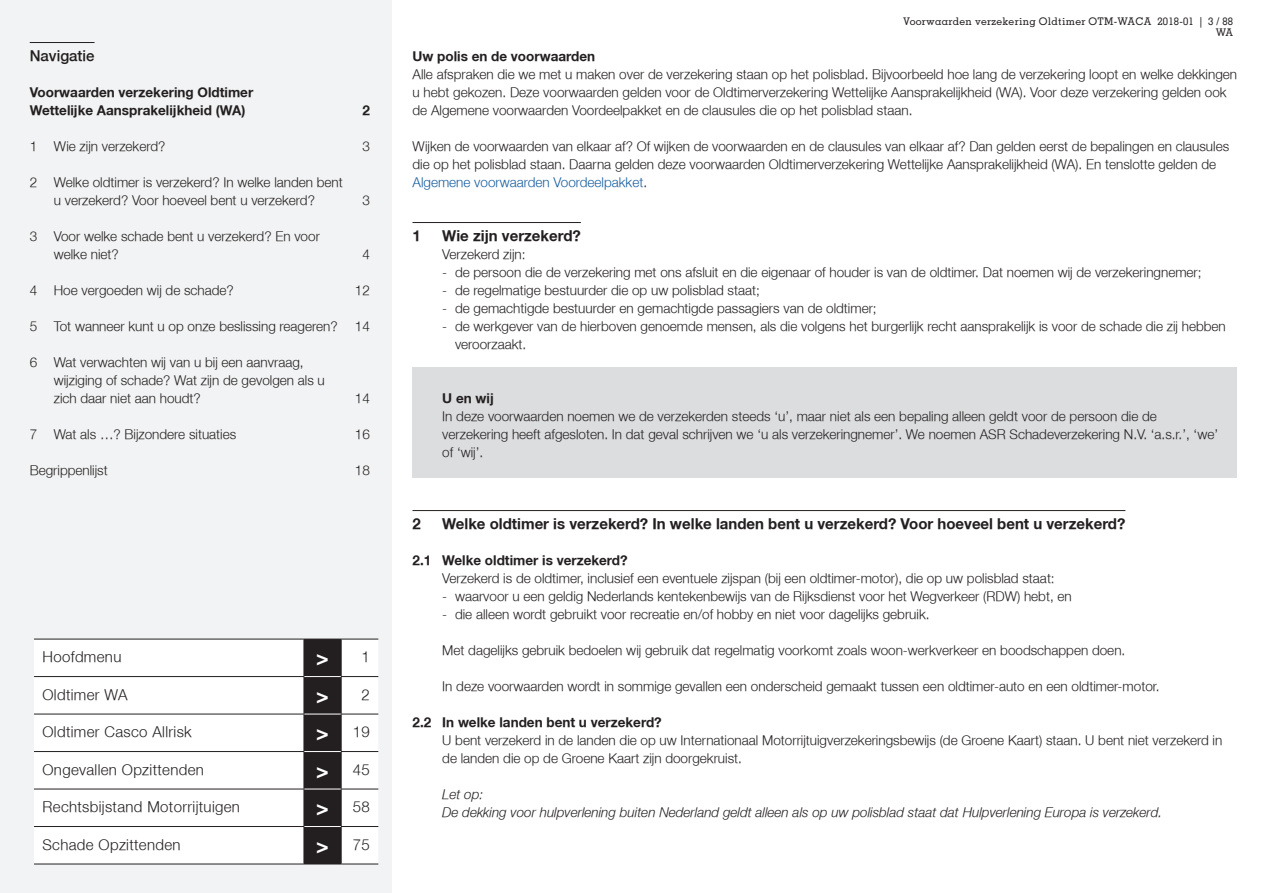
<style>
.page{position:relative;width:1263px;height:893px;background:#fff}
.page>*{position:absolute;margin:0;border:0;box-sizing:border-box;transform-origin:0 0}
.t1{font:700 21px "ASR Helvetica";color:#fff}
.t2{font:300 15px "ASR Helvetica";letter-spacing:.025em;color:#231f20}
.Artikelkop_met_lijn{font:700 15px "ASR Helvetica";color:#231f20}
.t3{font:300 15px "Fortis Helvetica";color:#231f20}
.Platte_tekst{font:300 13.5px/18px "ASR Helvetica";color:#231f20}
.Opsomming_1{font:300 13.5px/18px "ASR Helvetica";color:#231f20}
.Tekst_in_grijs_kader{font:300 13.5px/18px "ASR Helvetica";color:#231f20}
.Sub_artikelkop{font:700 13.5px/18px "ASR Helvetica";color:#231f20}
.Platte_tekst_cursief{font:italic 300 13.5px "ASR Helvetica";color:#231f20}
.Sub_kop_zonder_numme{font:700 13.5px "ASR Helvetica";color:#231f20}
.Tekstkop_in_grijs_ka{font:700 13.5px "ASR Helvetica";color:#231f20}
.t4{font:500 10.5px/10.5px "Memphis";letter-spacing:.025em;color:#231f20;text-align:right}
.s1{font-weight:300;font-size:15px;color:#231f20}
.s2{font-weight:700;font-size:21px;color:#fff}
.s3{color:#175d9e}
</style>
<div class="page">
<div style="left:0;top:0;width:391px;height:893px;background:#f2f3f4"></div>
<div style="left:34px;top:640px;width:344px;height:224px;background:#fff"></div>
<div style="left:305px;top:640px;width:36px;height:224px;background:#231f20"></div>
<hr style="left:34px;top:639px;width:270px;height:1px;background:#231f20">
<hr style="left:304px;top:639px;width:37px;height:1px;background:#231f20">
<hr style="left:304px;top:639px;width:1px;height:37px;background:#231f20">
<hr style="left:341px;top:639px;width:37px;height:1px;background:#231f20">
<hr style="left:341px;top:639px;width:1px;height:37px;background:#231f20">
<hr style="left:34px;top:676px;width:270px;height:1px;background:#231f20">
<hr style="left:304px;top:677px;width:1px;height:37px;background:#231f20">
<hr style="left:341px;top:676px;width:37px;height:1px;background:#231f20">
<hr style="left:341px;top:677px;width:1px;height:37px;background:#231f20">
<hr style="left:34px;top:714px;width:270px;height:1px;background:#231f20">
<hr style="left:304px;top:714px;width:1px;height:37px;background:#231f20">
<hr style="left:341px;top:714px;width:37px;height:1px;background:#231f20">
<hr style="left:341px;top:714px;width:1px;height:37px;background:#231f20">
<hr style="left:34px;top:751px;width:270px;height:1px;background:#231f20">
<hr style="left:304px;top:752px;width:1px;height:37px;background:#231f20">
<hr style="left:341px;top:751px;width:37px;height:1px;background:#231f20">
<hr style="left:341px;top:752px;width:1px;height:37px;background:#231f20">
<hr style="left:34px;top:789px;width:270px;height:1px;background:#231f20">
<hr style="left:304px;top:789px;width:1px;height:37px;background:#231f20">
<hr style="left:341px;top:789px;width:37px;height:1px;background:#231f20">
<hr style="left:341px;top:789px;width:1px;height:37px;background:#231f20">
<hr style="left:34px;top:826px;width:270px;height:1px;background:#231f20">
<hr style="left:304px;top:827px;width:1px;height:37px;background:#231f20">
<hr style="left:341px;top:826px;width:37px;height:1px;background:#231f20">
<hr style="left:341px;top:827px;width:1px;height:37px;background:#231f20">
<hr style="left:34px;top:864px;width:270px;height:1px;background:#231f20">
<hr style="left:304px;top:864px;width:37px;height:1px;background:#231f20">
<hr style="left:341px;top:864px;width:37px;height:1px;background:#231f20">
<hr style="left:304px;top:751px;width:37px;height:1px;background:#fff">
<hr style="left:304px;top:789px;width:37px;height:1px;background:#fff">
<hr style="left:304px;top:826px;width:37px;height:1px;background:#fff">
<hr style="left:304px;top:676px;width:37px;height:1px;background:#fff">
<hr style="left:304px;top:714px;width:37px;height:1px;background:#fff">
<hr style="left:30px;top:42px;width:65px;height:1px;background:#231f20">
<hr style="left:412px;top:222px;width:169px;height:1px;background:#231f20">
<div style="left:412px;top:367px;width:825px;height:20px;background:#dcdddf"></div>
<div style="left:412px;top:385px;width:825px;height:20px;background:#dcdddf"></div>
<div style="left:412px;top:403px;width:825px;height:56px;background:#dcdddf"></div>
<div style="left:412px;top:457px;width:825px;height:20px;background:#dcdddf"></div>
<hr style="left:412px;top:510px;width:713px;height:1px;background:#231f20">
<p class="t3" style="left:30px;top:46px;width:66px">Navigatie</p>
<p class="Sub_artikelkop" style="left:30px;top:83px;width:225px">Voorwaarden verzekering Oldtimer<br>Wettelijke Aansprakelijkheid (WA)</p>
<p class="Sub_artikelkop" style="left:362px;top:101px;width:9px">2</p>
<p class="Platte_tekst" style="left:30px;top:137px;width:137px">1 Wie zijn verzekerd?</p>
<p class="Platte_tekst" style="left:362px;top:137px;width:9px">3</p>
<p class="Platte_tekst" style="left:30px;top:173px;width:315px;text-align:center">2 Welke oldtimer is verzekerd? In welke landen bent u verzekerd? Voor hoeveel bent u verzekerd?</p>
<p class="Platte_tekst" style="left:362px;top:191px;width:9px">3</p>
<p class="Platte_tekst" style="left:54px;top:227px;width:268px;text-indent:-24px">3 Voor welke schade bent u verzekerd? En voor welke niet?</p>
<p class="Platte_tekst" style="left:362px;top:245px;width:9px">4</p>
<p class="Platte_tekst" style="left:30px;top:281px;width:206px">4 Hoe vergoeden wij de schade?</p>
<p class="Platte_tekst" style="left:355px;top:281px;width:17px">12</p>
<p class="Platte_tekst" style="left:30px;top:317px;width:309px">5 Tot wanneer kunt u op onze beslissing reageren?</p>
<p class="Platte_tekst" style="left:355px;top:317px;width:17px">14</p>
<p class="Platte_tekst" style="left:54px;top:353px;width:273px;text-indent:-24px">6 Wat verwachten wij van u bij een aanvraag, wijziging of schade? Wat zijn de gevolgen als u zich daar niet aan houdt?</p>
<p class="Platte_tekst" style="left:355px;top:389px;width:17px">14</p>
<p class="Platte_tekst" style="left:30px;top:425px;width:208px">7 Wat als …? Bijzondere situaties</p>
<p class="Platte_tekst" style="left:355px;top:425px;width:17px">16</p>
<p class="Platte_tekst" style="left:30px;top:461px;width:80px">Begrippenlijst</p>
<p class="Platte_tekst" style="left:355px;top:461px;width:17px">18</p>
<p class="t2" style="left:43px;top:648px;width:80px">Hoofdmenu</p>
<h1 class="t1" style="left:316px;top:645px;width:55px">&gt; <span class="s1">1</span></h1>
<p class="t2" style="left:43px;top:685px;width:87px">Oldtimer WA</p>
<h1 class="t1" style="left:316px;top:682px;width:55px">&gt; <span class="s1">2</span></h1>
<p class="t2" style="left:43px;top:722px;width:151px">Oldtimer Casco Allrisk</p>
<p class="t2" style="left:316px;top:722px;width:55px"><span class="s2">&gt;</span> 19</p>
<p class="t2" style="left:43px;top:760px;width:163px">Ongevallen Opzittenden</p>
<p class="t2" style="left:316px;top:760px;width:55px"><span class="s2">&gt;</span> 45</p>
<p class="t2" style="left:43px;top:797px;width:199px">Rechtsbijstand Motorrijtuigen</p>
<p class="t2" style="left:316px;top:797px;width:55px"><span class="s2">&gt;</span> 58</p>
<p class="t2" style="left:43px;top:835px;width:140px">Schade Opzittenden</p>
<p class="t2" style="left:316px;top:835px;width:55px"><span class="s2">&gt;</span> 75</p>
<p class="t4" style="left:903px;top:16px;width:331px">Voorwaarden verzekering Oldtimer OTM-WACA 2018-01 | 3 / 88<br>WA</p>
<p class="Sub_kop_zonder_numme" style="left:412px;top:47px;width:184px">Uw polis en de voorwaarden</p>
<p class="Platte_tekst" style="left:412px;top:65px;width:826px">Alle afspraken die we met u maken over de verzekering staan op het polisblad. Bijvoorbeeld hoe lang de verzekering loopt en welke dekkingen u hebt gekozen. Deze voorwaarden gelden voor de Oldtimerverzekering Wettelijke Aansprakelijkheid (WA). Voor deze verzekering gelden ook de Algemene voorwaarden Voordeelpakket en de clausules die op het polisblad staan.</p>
<p class="Platte_tekst" style="left:412px;top:137px;width:818px">Wijken de voorwaarden van elkaar af? Of wijken de voorwaarden en de clausules van elkaar af? Dan gelden eerst de bepalingen en clausules die op het polisblad staan. Daarna gelden deze voorwaarden Oldtimerverzekering Wettelijke Aansprakelijkheid (WA). En tenslotte gelden de<br><span class="s3">Algemene voorwaarden Voordeelpakket</span>.</p>
<p class="Artikelkop_met_lijn" style="left:412px;top:226px;width:10px">1</p>
<p class="Artikelkop_met_lijn" style="left:442px;top:226px;width:140px">Wie zijn verzekerd?</p>
<p class="Platte_tekst" style="left:442px;top:245px;width:85px">Verzekerd zijn:</p>
<p class="Opsomming_1" style="left:442px;top:263px;width:761px">- de persoon die de verzekering met ons afsluit en die eigenaar of houder is van de oldtimer. Dat noemen wij de verzekeringnemer;</p>
<p class="Opsomming_1" style="left:442px;top:281px;width:319px">- de regelmatige bestuurder die op uw polisblad staat;</p>
<p class="Opsomming_1" style="left:442px;top:299px;width:436px">- de gemachtigde bestuurder en gemachtigde passagiers van de oldtimer;</p>
<p class="Opsomming_1" style="left:455px;top:317px;width:772px;text-indent:-13px">- de werkgever van de hierboven genoemde mensen, als die volgens het burgerlijk recht aansprakelijk is voor de schade die zij hebben veroorzaakt.</p>
<p class="Tekstkop_in_grijs_ka" style="left:442px;top:389px;width:53px">U en wij</p>
<p class="Tekst_in_grijs_kader" style="left:442px;top:407px;width:777px">In deze voorwaarden noemen we de verzekerden steeds ‘u’, maar niet als een bepaling alleen geldt voor de persoon die de verzekering heeft afgesloten. In dat geval schrijven we ‘u als verzekeringnemer’. We noemen ASR Schadeverzekering N.V. ‘a.s.r.’, ‘we’ of ‘wij’.</p>
<p class="Artikelkop_met_lijn" style="left:412px;top:514px;width:10px">2</p>
<p class="Artikelkop_met_lijn" style="left:442px;top:514px;width:685px">Welke oldtimer is verzekerd? In welke landen bent u verzekerd? Voor hoeveel bent u verzekerd?</p>
<p class="Sub_artikelkop" style="left:412px;top:551px;width:217px">2.1 Welke oldtimer is verzekerd?</p>
<p class="Platte_tekst" style="left:442px;top:569px;width:614px">Verzekerd is de oldtimer, inclusief een eventuele zijspan (bij een oldtimer-motor), die op uw polisblad staat:</p>
<p class="Opsomming_1" style="left:442px;top:587px;width:631px">- waarvoor u een geldig Nederlands kentekenbewijs van de Rijksdienst voor het Wegverkeer (RDW) hebt, en</p>
<p class="Opsomming_1" style="left:442px;top:605px;width:489px">- die alleen wordt gebruikt voor recreatie en/of hobby en niet voor dagelijks gebruik.</p>
<p class="Platte_tekst" style="left:442px;top:641px;width:684px">Met dagelijks gebruik bedoelen wij gebruik dat regelmatig voorkomt zoals woon-werkverkeer en boodschappen doen.</p>
<p class="Platte_tekst" style="left:442px;top:677px;width:719px">In deze voorwaarden wordt in sommige gevallen een onderscheid gemaakt tussen een oldtimer-auto en een oldtimer-motor.</p>
<p class="Sub_artikelkop" style="left:412px;top:713px;width:251px">2.2 In welke landen bent u verzekerd?</p>
<p class="Platte_tekst" style="left:442px;top:731px;width:782px">U bent verzekerd in de landen die op uw Internationaal Motorrijtuigverzekeringsbewijs (de Groene Kaart) staan. U bent niet verzekerd in de landen die op de Groene Kaart zijn doorgekruist.</p>
<p class="Platte_tekst_cursief" style="left:442px;top:786px;width:43px">Let op:</p>
<p class="Platte_tekst_cursief" style="left:442px;top:804px;width:721px">De dekking voor hulpverlening buiten Nederland geldt alleen als op uw polisblad staat dat Hulpverlening Europa is verzekerd.</p>
</div>
